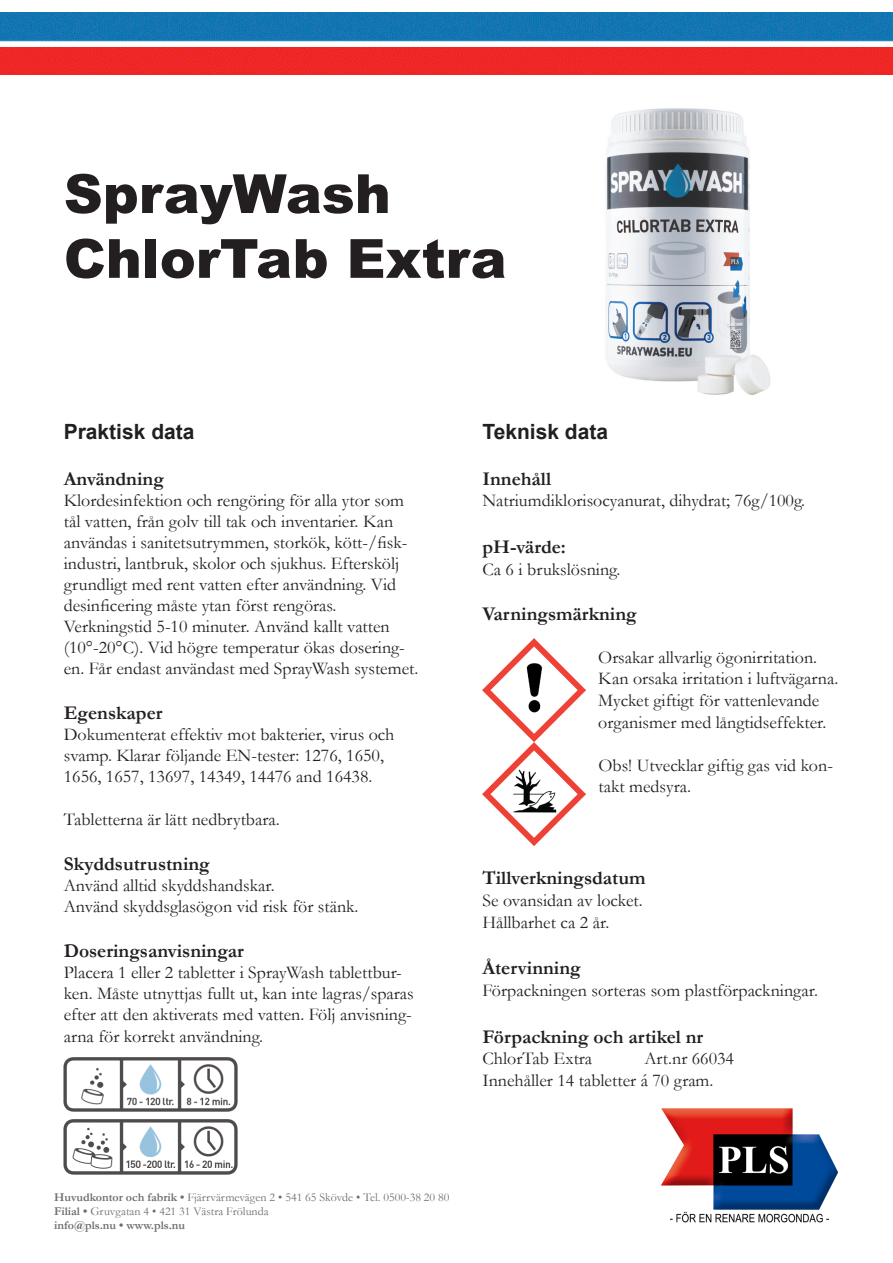
<style>
.page{position:relative;width:893px;height:1263px;background:#fff}
.page>*{position:absolute;margin:0;border:0;box-sizing:border-box;transform-origin:0 0}
.t1{font:900 54px "Arial";color:#231f20}
.t2{font:700 21px "Arial";color:#231f20}
.t3{font:700 19.5px "Garamond";color:#231f20}
.t4{font:18px/21px "Garamond";color:#231f20}
.t5{font:12px "Garamond";color:#6c6d70}
.t6{font:700 12px "Garamond";color:#6c6d70}
.s1{font-weight:700}
</style>
<div class="page">
<img style="left:0;top:13px;width:893px;height:61px">
<img style="left:661px;top:1108px;width:178px;height:115px">
<img style="left:482px;top:638px;width:104px;height:207px">
<img style="left:64px;top:1057px;width:174px;height:55px">
<img style="left:64px;top:1119px;width:174px;height:55px">
<img style="left:605px;top:108px;width:166px;height:287px">
<p class="t1" style="left:64px;top:155px;width:329px">SprayWash</p>
<p class="t1" style="left:64px;top:219px;width:444px">ChlorTab Extra</p>
<p class="t2" style="left:64px;top:418px;width:132px">Praktisk data</p>
<p class="t2" style="left:482px;top:418px;width:127px">Teknisk data</p>
<p class="t3" style="left:64px;top:466px;width:102px">Användning</p>
<p class="t4" style="left:64px;top:489px;width:345px">Klordesinfektion och rengöring för alla ytor som tål vatten, från golv till tak och inventarier. Kan användas i sanitetsutrymmen, storkök, kött-/fisk&shy;industri, lantbruk, skolor och sjukhus. Efterskölj grundligt med rent vatten efter användning. Vid desinficering måste ytan först rengöras.</p>
<p class="t4" style="left:64px;top:615px;width:356px">Verkningstid 5-10 minuter. Använd kallt vatten (10°-20°C). Vid högre temperatur ökas dosering&shy;en. Får endast användast med SprayWash systemet.</p>
<p class="t3" style="left:64px;top:700px;width:100px">Egenskaper</p>
<p class="t4" style="left:64px;top:723px;width:332px">Dokumenterat effektiv mot bakterier, virus och svamp. Klarar följande EN-tester: 1276, 1650,<br>1656, 1657, 13697, 14349, 14476 and 16438.</p>
<p class="t4" style="left:64px;top:808px;width:217px">Tabletterna är lätt nedbrytbara.</p>
<p class="t3" style="left:64px;top:850px;width:148px">Skyddsutrustning</p>
<p class="t4" style="left:64px;top:874px;width:212px">Använd alltid skyddshandskar.</p>
<p class="t4" style="left:64px;top:896px;width:296px">Använd skyddsglasögon vid risk för stänk.</p>
<p class="t3" style="left:64px;top:938px;width:182px">Doseringsanvisningar</p>
<p class="t4" style="left:64px;top:961px;width:352px">Placera 1 eller 2 tabletter i SprayWash tablettbur&shy;ken. Måste utnyttjas fullt ut, kan inte lagras/sparas efter att den aktiverats med vatten. Följ anvisning&shy;arna för korrekt användning.</p>
<p class="t3" style="left:482px;top:465px;width:70px">Innehåll</p>
<p class="t4" style="left:482px;top:490px;width:324px">Natriumdiklorisocyanurat, dihydrat; 76g/100g.</p>
<p class="t3" style="left:482px;top:534px;width:85px">pH-värde:</p>
<p class="t4" style="left:482px;top:558px;width:139px">Ca 6 i brukslösning.</p>
<p class="t3" style="left:482px;top:600px;width:156px">Varningsmärkning</p>
<p class="t4" style="left:598px;top:646px;width:242px;line-height:21.6px">Orsakar allvarlig ögonirritation.<br>Kan orsaka irritation i luftvägarna.<br>Mycket giftigt för vattenlevande organismer med långtidseffekter.</p>
<p class="t4" style="left:598px;top:754px;width:236px;line-height:21.6px">Obs! Utvecklar giftig gas vid kon&shy;takt medsyra.</p>
<p class="t3" style="left:482px;top:865px;width:165px">Tillverkningsdatum</p>
<p class="t4" style="left:482px;top:889px;width:162px">Se ovansidan av locket.</p>
<p class="t4" style="left:482px;top:911px;width:128px">Hållbarhet ca 2 år.</p>
<p class="t3" style="left:482px;top:955px;width:100px">Återvinning</p>
<p class="t4" style="left:482px;top:979px;width:337px">Förpackningen sorteras som plastförpackningar.</p>
<p class="t3" style="left:482px;top:1023px;width:222px">Förpackning och artikel nr</p>
<p class="t4" style="left:482px;top:1048px;width:111px">ChlorTab Extra</p>
<p class="t4" style="left:644px;top:1048px;width:91px">Art.nr 66034</p>
<p class="t4" style="left:482px;top:1069px;width:233px">Innehåller 14 tabletter á 70 gram.</p>
<p class="t5" style="left:54px;top:1189px;width:397px"><span class="s1">Huvudkontor och fabrik •</span> Fjärrvärmevägen 2 • 541 65 Skövde • Tel. 0500-38 20 80</p>
<p class="t5" style="left:54px;top:1203px;width:216px"><span class="s1">Filial •</span> Gruvgatan 4 • 421 31 Västra Frölunda</p>
<p class="t6" style="left:54px;top:1217px;width:133px">info@pls.nu • www.pls.nu</p>
</div>
